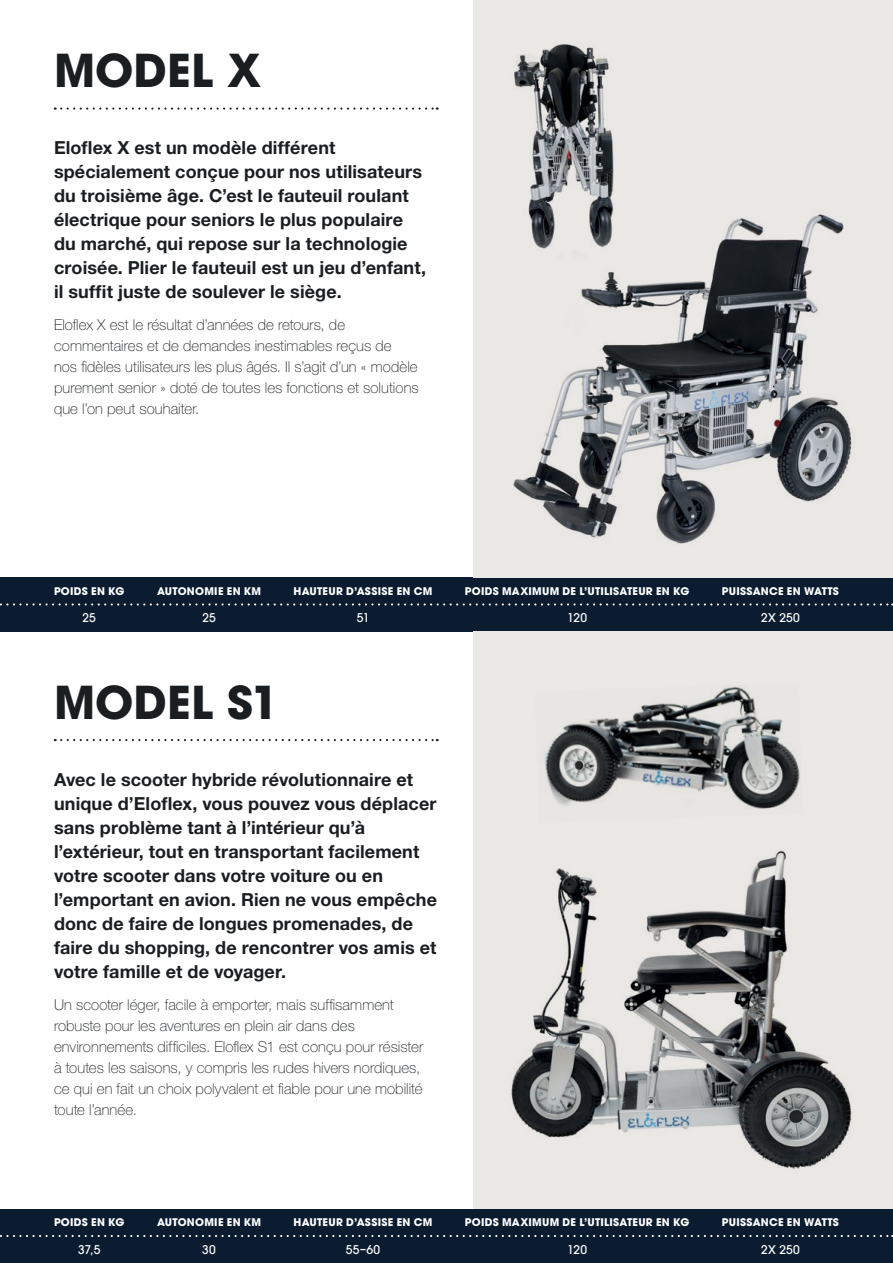
<style>
.page{position:relative;width:893px;height:1263px;background:#fff}
.page>*{position:absolute;margin:0;border:0;box-sizing:border-box;transform-origin:0 0}
.t1{font:700 45px "ITC Avant Garde Pro";color:#1b1e21}
.t2{font:700 18px/24px "Helvetica Neue LT Pro";letter-spacing:.005em;color:#1b1e21}
.t3{font:100 15px/21px "Helvetica Neue LT Pro";letter-spacing:.005em;color:#1b1e21}
.t4{font:500 12px "ITC Avant Garde Pro";letter-spacing:.02em;color:#fff}
.t5{font:700 10.5px "ITC Avant Garde Pro";letter-spacing:.025em;color:#fff}
</style>
<div class="page">
<div style="left:0;top:577px;width:893px;height:54px;background:#0b1c30"></div>
<div style="left:0;top:1209px;width:893px;height:54px;background:#0b1c30"></div>
<div style="left:473px;top:0;width:420px;height:577px;background:#eae8e5"></div>
<div style="left:473px;top:631px;width:420px;height:578px;background:#eae8e5"></div>
<img style="left:514px;top:44px;width:100px;height:155px">
<img style="left:513px;top:199px;width:339px;height:345px">
<img style="left:544px;top:686px;width:256px;height:123px">
<img style="left:511px;top:850px;width:341px;height:320px">
<svg style="left:55px;top:739px;width:383px;height:2px"></svg>
<svg style="left:55px;top:107px;width:383px;height:3px"></svg>
<svg style="left:0;top:603px;width:893px;height:2px"></svg>
<svg style="left:0;top:1235px;width:893px;height:2px"></svg>
<h1 class="t1" style="left:54px;top:41px;width:209px">MODEL X</h1>
<p class="t2" style="left:54px;top:135px;width:374px">Eloflex X est un modèle différent spécialement conçue pour nos utilisateurs du troisième âge. C’est le fauteuil roulant électrique pour seniors le plus populaire du marché, qui repose sur la technologie croisée. Plier le fauteuil est un jeu d’enfant, il suffit juste de soulever le siège.</p>
<p class="t3" style="left:54px;top:314px;width:366px">Eloflex X est le résultat d’années de retours, de commentaires et de demandes inestimables reçus de<br>nos fidèles utilisateurs les plus âgés. Il s’agit d’un « modèle purement senior » doté de toutes les fonctions et solutions que l’on peut souhaiter.</p>
<p class="t5" style="left:54px;top:584px;width:72px">POIDS EN KG</p>
<p class="t5" style="left:157px;top:584px;width:106px">AUTONOMIE EN KM</p>
<p class="t5" style="left:294px;top:584px;width:140px">HAUTEUR D’ASSISE EN CM</p>
<p class="t5" style="left:465px;top:584px;width:226px">POIDS MAXIMUM DE L’UTILISATEUR EN KG</p>
<p class="t5" style="left:722px;top:584px;width:119px">PUISSANCE EN WATTS</p>
<p class="t4" style="left:83px;top:610px;width:15px">25</p>
<p class="t4" style="left:202px;top:610px;width:15px">25</p>
<p class="t4" style="left:357px;top:610px;width:14px">51</p>
<p class="t4" style="left:567px;top:610px;width:21px">120</p>
<h1 class="t1" style="left:54px;top:672px;width:226px">MODEL S1</h1>
<p class="t2" style="left:54px;top:767px;width:385px">Avec le scooter hybride révolutionnaire et unique d’Eloflex, vous pouvez vous déplacer sans problème tant à l’intérieur qu’à l’extérieur, tout en transportant facilement votre scooter dans votre voiture ou en l’emportant en avion. Rien ne vous empêche donc de faire de longues promenades, de faire du shopping, de rencontrer vos amis et votre famille et de voyager.</p>
<p class="t3" style="left:54px;top:994px;width:371px">Un scooter léger, facile à emporter, mais suffisamment robuste pour les aventures en plein air dans des environnements difficiles. Eloflex S1 est conçu pour résister à toutes les saisons, y compris les rudes hivers nordiques, ce qui en fait un choix polyvalent et fiable pour une mobilité toute l’année.</p>
<p class="t4" style="left:761px;top:610px;width:40px">2X 250</p>
<p class="t5" style="left:54px;top:1215px;width:72px">POIDS EN KG</p>
<p class="t5" style="left:157px;top:1215px;width:106px">AUTONOMIE EN KM</p>
<p class="t5" style="left:294px;top:1215px;width:140px">HAUTEUR D’ASSISE EN CM</p>
<p class="t5" style="left:465px;top:1215px;width:226px">POIDS MAXIMUM DE L’UTILISATEUR EN KG</p>
<p class="t5" style="left:722px;top:1215px;width:119px">PUISSANCE EN WATTS</p>
<p class="t4" style="left:202px;top:1242px;width:15px">30</p>
<p class="t4" style="left:761px;top:1242px;width:40px">2X 250</p>
<p class="t4" style="left:78px;top:1242px;width:24px">37,5</p>
<p class="t4" style="left:346px;top:1242px;width:36px">55–60</p>
<p class="t4" style="left:567px;top:1242px;width:21px">120</p>
</div>
